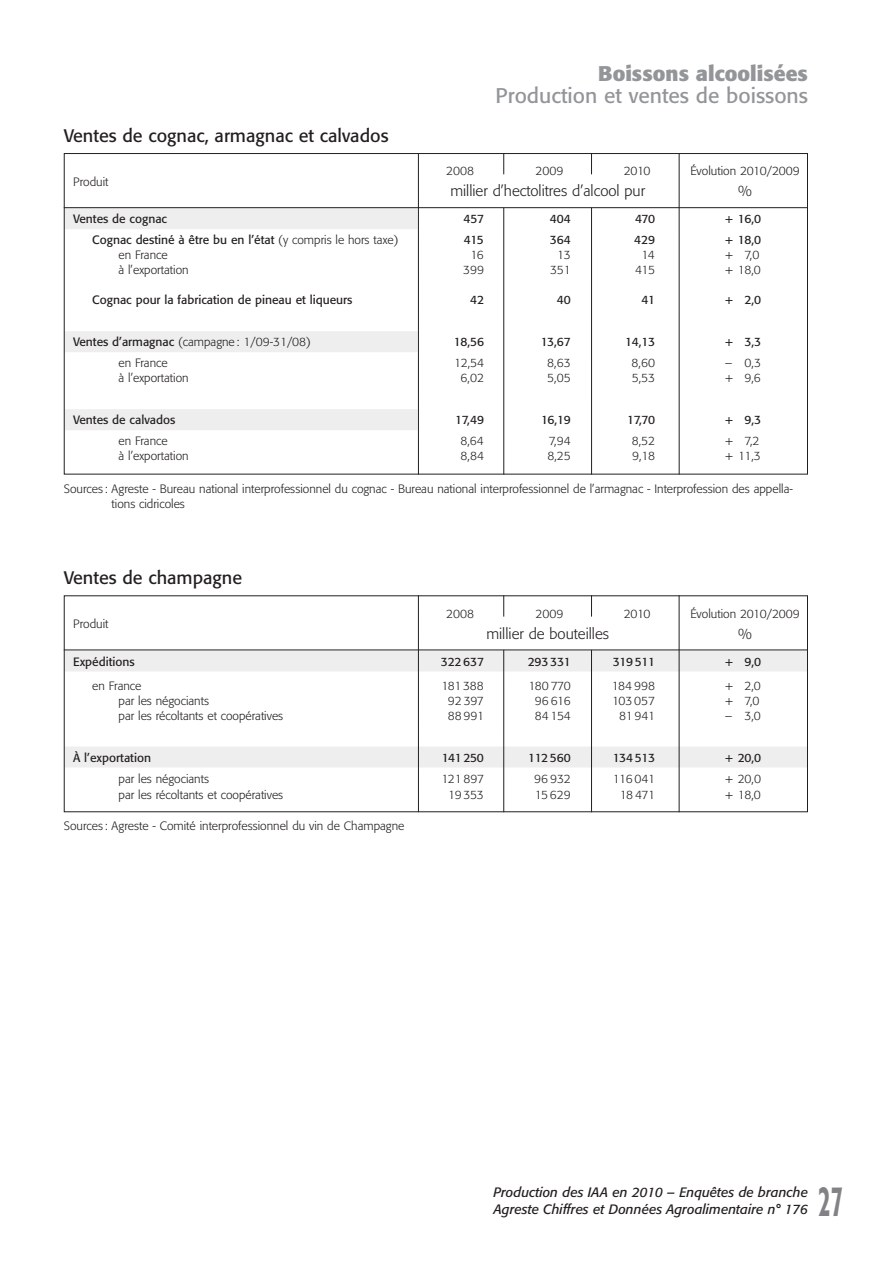
<style>
.page{position:relative;width:893px;height:1263px;background:#fff}
.page>*{position:absolute;margin:0;border:0;box-sizing:border-box;transform-origin:0 0}
.t1{font:500 42px "Formata";color:#808285;scale:.5 1}
.t2{font:21px "Formata";color:#939598}
.t3{font:700 21px "Formata";color:#939598}
.t4{font:18px "Formata";color:#231f20}
.t5{font:300 15px "Formata";color:#231f20}
.t6{font:italic 13.5px/17px "Formata";color:#231f20}
.t7{font:300 12px/15px "Formata";color:#231f20}
.t8{font:12px "Formata";color:#231f20}
.s1{font-weight:300}
.s2{font-weight:400}
</style>
<div class="page">
<div style="left:65px;top:208px;width:352px;height:21px;background:#eeeeef"></div>
<div style="left:65px;top:331px;width:352px;height:21px;background:#eeeeef"></div>
<div style="left:65px;top:409px;width:352px;height:21px;background:#eeeeef"></div>
<hr style="left:418px;top:153px;width:1px;height:322px;background:#231f20">
<svg style="left:503px;top:153px;width:1px;height:21px"></svg>
<svg style="left:591px;top:153px;width:1px;height:21px"></svg>
<hr style="left:503px;top:208px;width:1px;height:267px;background:#231f20">
<hr style="left:591px;top:208px;width:1px;height:267px;background:#231f20">
<hr style="left:679px;top:153px;width:1px;height:322px;background:#231f20">
<hr style="left:64px;top:207px;width:744px;height:1px;background:#231f20">
<div style="left:65px;top:650px;width:742px;height:21px;background:#eeeeef"></div>
<div style="left:65px;top:746px;width:742px;height:21px;background:#eeeeef"></div>
<hr style="left:418px;top:595px;width:1px;height:217px;background:#231f20">
<svg style="left:503px;top:595px;width:1px;height:22px"></svg>
<svg style="left:591px;top:595px;width:1px;height:22px"></svg>
<hr style="left:503px;top:650px;width:1px;height:162px;background:#231f20">
<hr style="left:591px;top:650px;width:1px;height:162px;background:#231f20">
<hr style="left:679px;top:595px;width:1px;height:217px;background:#231f20">
<hr style="left:64px;top:650px;width:744px;height:1px;background:#231f20">
<h3 class="t4" style="left:64px;top:128px;width:326px">Ventes de cognac, armagnac et calvados</h3>
<p class="t7" style="left:73px;top:175px;width:37px">Produit</p>
<h2 class="t3" style="left:598px;top:64px;width:211px">Boissons alcoolisées</h2>
<h2 class="t2" style="left:495px;top:87px;width:314px">Production et ventes de boissons</h2>
<p class="t7" style="left:446px;top:164px;width:29px">2008</p>
<p class="t7" style="left:536px;top:164px;width:29px">2009</p>
<p class="t7" style="left:624px;top:164px;width:28px">2010</p>
<p class="t7" style="left:690px;top:164px;width:111px">Évolution 2010/2009</p>
<p class="t5" style="left:450px;top:185px;width:196px">millier d’hectolitres d’alcool pur</p>
<p class="t5" style="left:738px;top:185px;width:15px">%</p>
<p class="t8" style="left:73px;top:214px;width:95px">Ventes de cognac</p>
<p class="t8" style="left:463px;top:214px;width:22px">457</p>
<p class="t8" style="left:550px;top:214px;width:22px">404</p>
<p class="t8" style="left:635px;top:214px;width:22px">470</p>
<p class="t8" style="left:725px;top:214px;width:38px">+ 16,0</p>
<p class="t8" style="left:92px;top:235px;width:308px">Cognac destiné à être bu en l’état <span class="s1">(y compris le hors taxe)</span></p>
<p class="t8" style="left:464px;top:235px;width:22px">415</p>
<p class="t8" style="left:550px;top:235px;width:22px">364</p>
<p class="t8" style="left:634px;top:235px;width:22px">429</p>
<p class="t8" style="left:725px;top:235px;width:38px">+ 18,0</p>
<p class="t7" style="left:119px;top:248px;width:51px">en France</p>
<p class="t7" style="left:470px;top:248px;width:15px">16</p>
<p class="t7" style="left:557px;top:248px;width:15px">13</p>
<p class="t7" style="left:641px;top:248px;width:15px">14</p>
<p class="t7" style="left:725px;top:248px;width:36px">+ 7,0</p>
<p class="t7" style="left:119px;top:263px;width:72px">à l’exportation</p>
<p class="t7" style="left:463px;top:263px;width:22px">399</p>
<p class="t7" style="left:550px;top:263px;width:22px">351</p>
<p class="t7" style="left:635px;top:263px;width:22px">415</p>
<p class="t7" style="left:725px;top:263px;width:37px">+ 18,0</p>
<p class="t8" style="left:92px;top:295px;width:262px">Cognac pour la fabrication de pineau et liqueurs</p>
<p class="t8" style="left:470px;top:295px;width:15px">42</p>
<p class="t8" style="left:557px;top:295px;width:15px">40</p>
<p class="t8" style="left:641px;top:295px;width:15px">41</p>
<p class="t8" style="left:725px;top:295px;width:38px">+ 2,0</p>
<p class="t7" style="left:73px;top:335px;width:239px"><span class="s2">Ventes d’armagnac</span> (campagne : 1/09-31/08)</p>
<p class="t8" style="left:454px;top:337px;width:32px">18,56</p>
<p class="t8" style="left:541px;top:337px;width:31px">13,67</p>
<p class="t8" style="left:625px;top:337px;width:31px">14,13</p>
<p class="t8" style="left:725px;top:337px;width:38px">+ 3,3</p>
<p class="t7" style="left:119px;top:356px;width:51px">en France</p>
<p class="t7" style="left:454px;top:356px;width:31px">12,54</p>
<p class="t7" style="left:547px;top:356px;width:25px">8,63</p>
<p class="t7" style="left:631px;top:356px;width:25px">8,60</p>
<p class="t7" style="left:725px;top:356px;width:37px">– 0,3</p>
<p class="t7" style="left:119px;top:371px;width:72px">à l’exportation</p>
<p class="t7" style="left:460px;top:371px;width:25px">6,02</p>
<p class="t7" style="left:547px;top:371px;width:25px">5,05</p>
<p class="t7" style="left:632px;top:371px;width:25px">5,53</p>
<p class="t7" style="left:725px;top:371px;width:37px">+ 9,6</p>
<p class="t8" style="left:73px;top:415px;width:104px">Ventes de calvados</p>
<p class="t8" style="left:455px;top:415px;width:30px">17,49</p>
<p class="t8" style="left:541px;top:415px;width:31px">16,19</p>
<p class="t8" style="left:627px;top:415px;width:29px">17,70</p>
<p class="t8" style="left:725px;top:415px;width:38px">+ 9,3</p>
<p class="t7" style="left:119px;top:434px;width:51px">en France</p>
<p class="t7" style="left:460px;top:434px;width:25px">8,64</p>
<p class="t7" style="left:549px;top:434px;width:23px">7,94</p>
<p class="t7" style="left:632px;top:434px;width:25px">8,52</p>
<p class="t7" style="left:725px;top:434px;width:36px">+ 7,2</p>
<p class="t7" style="left:119px;top:449px;width:72px">à l’exportation</p>
<p class="t7" style="left:460px;top:449px;width:25px">8,84</p>
<p class="t7" style="left:547px;top:449px;width:25px">8,25</p>
<p class="t7" style="left:632px;top:449px;width:24px">9,18</p>
<p class="t7" style="left:725px;top:449px;width:37px">+ 11,3</p>
<p class="t7" style="left:112px;top:482px;width:683px;text-indent:-48px">Sources : Agreste - Bureau national interprofessionnel du cognac - Bureau national interprofessionnel de l’armagnac - Interprofession des appella&shy;tions cidricoles</p>
<h3 class="t4" style="left:64px;top:570px;width:180px">Ventes de champagne</h3>
<p class="t7" style="left:73px;top:617px;width:37px">Produit</p>
<p class="t7" style="left:446px;top:607px;width:29px">2008</p>
<p class="t7" style="left:536px;top:607px;width:29px">2009</p>
<p class="t7" style="left:624px;top:607px;width:28px">2010</p>
<p class="t7" style="left:690px;top:607px;width:111px">Évolution 2010/2009</p>
<p class="t5" style="left:486px;top:627px;width:124px">millier de bouteilles</p>
<p class="t5" style="left:738px;top:627px;width:15px">%</p>
<p class="t8" style="left:73px;top:656px;width:63px">Expéditions</p>
<p class="t8" style="left:441px;top:656px;width:45px">322 637</p>
<p class="t8" style="left:528px;top:656px;width:45px">293 331</p>
<p class="t8" style="left:613px;top:656px;width:44px">319 511</p>
<p class="t8" style="left:725px;top:656px;width:38px">+ 9,0</p>
<p class="t7" style="left:92px;top:679px;width:51px">en France</p>
<p class="t7" style="left:441px;top:679px;width:44px">181 388</p>
<p class="t7" style="left:528px;top:679px;width:44px">180 770</p>
<p class="t7" style="left:612px;top:679px;width:45px">184 998</p>
<p class="t7" style="left:725px;top:679px;width:37px">+ 2,0</p>
<p class="t7" style="left:119px;top:694px;width:92px">par les négociants</p>
<p class="t7" style="left:448px;top:694px;width:37px">92 397</p>
<p class="t7" style="left:535px;top:694px;width:37px">96 616</p>
<p class="t7" style="left:612px;top:694px;width:45px">103 057</p>
<p class="t7" style="left:725px;top:694px;width:36px">+ 7,0</p>
<p class="t7" style="left:119px;top:709px;width:166px">par les récoltants et coopératives</p>
<p class="t7" style="left:448px;top:709px;width:38px">88 991</p>
<p class="t7" style="left:535px;top:709px;width:37px">84 154</p>
<p class="t7" style="left:619px;top:709px;width:37px">81 941</p>
<p class="t7" style="left:725px;top:709px;width:37px">– 3,0</p>
<p class="t8" style="left:73px;top:752px;width:79px">À l’exportation</p>
<p class="t8" style="left:442px;top:752px;width:44px">141 250</p>
<p class="t8" style="left:528px;top:752px;width:44px">112 560</p>
<p class="t8" style="left:613px;top:752px;width:44px">134513</p>
<p class="t8" style="left:725px;top:752px;width:38px">+ 20,0</p>
<p class="t7" style="left:119px;top:772px;width:92px">par les négociants</p>
<p class="t7" style="left:441px;top:772px;width:44px">121 897</p>
<p class="t7" style="left:534px;top:772px;width:38px">96 932</p>
<p class="t7" style="left:613px;top:772px;width:44px">116 041</p>
<p class="t7" style="left:725px;top:772px;width:37px">+ 20,0</p>
<p class="t7" style="left:119px;top:788px;width:166px">par les récoltants et coopératives</p>
<p class="t7" style="left:448px;top:788px;width:37px">19 353</p>
<p class="t7" style="left:535px;top:788px;width:37px">15629</p>
<p class="t7" style="left:620px;top:788px;width:37px">18471</p>
<p class="t7" style="left:725px;top:788px;width:37px">+ 18,0</p>
<p class="t7" style="left:64px;top:819px;width:342px">Sources : Agreste - Comité interprofessionnel du vin de Champagne</p>
<p class="t6" style="left:493px;top:1185px;width:316px">Production des IAA en 2010 – Enquêtes de branche<br>Agreste Chiffres et Données Agroalimentaire n° 176</p>
<h1 class="t1" style="left:819px;top:1183px;width:50px">27</h1>
</div>
